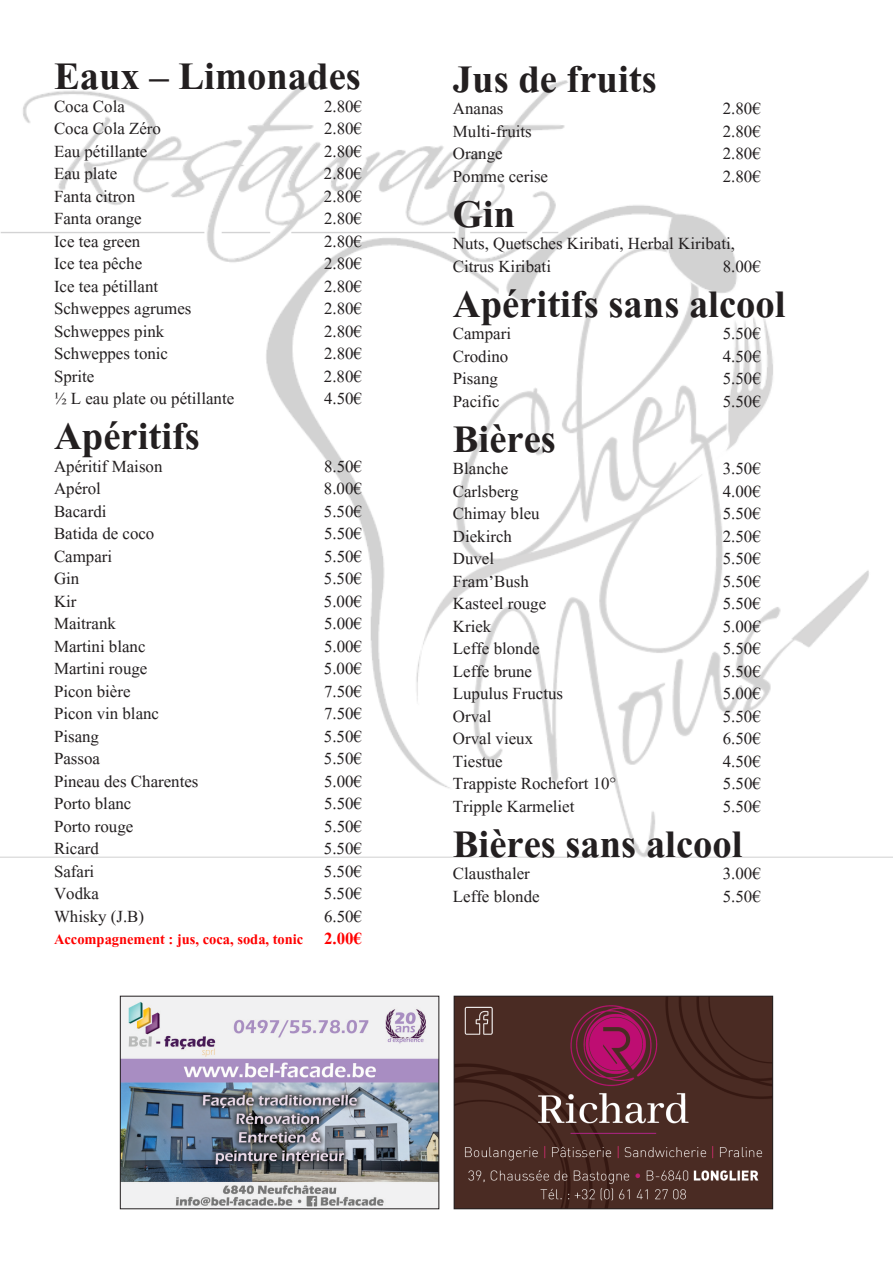
<style>
.page{position:relative;width:893px;height:1263px;background:#fff}
.page>*{position:absolute;margin:0;border:0;box-sizing:border-box;transform-origin:0 0}
.t1{font:700 48px "Aparajita";color:#231f20}
.t2{font:21px "Aparajita";color:#231f20}
.t3{font:700 18px "Aparajita";color:#f00}
.s1{font-size:21px}
</style>
<div class="page">
<img style="left:0;top:80px;width:893px;height:778px">
<img style="left:122px;top:998px;width:315px;height:209px">
<div style="left:120px;top:996px;width:319px;height:213px;border:1px solid #231f20"></div>
<img style="left:456px;top:998px;width:315px;height:209px">
<div style="left:454px;top:996px;width:319px;height:213px;border:1px solid #231f20"></div>
<p class="t1" style="left:54px;top:54px;width:308px">Eaux – Limonades</p>
<p class="t2" style="left:54px;top:96px;width:72px">Coca Cola</p>
<p class="t2" style="left:324px;top:96px;width:39px">2.80€</p>
<p class="t2" style="left:54px;top:118px;width:109px">Coca Cola Zéro</p>
<p class="t2" style="left:324px;top:118px;width:39px">2.80€</p>
<p class="t2" style="left:54px;top:141px;width:95px">Eau pétillante</p>
<p class="t2" style="left:324px;top:141px;width:39px">2.80€</p>
<p class="t2" style="left:54px;top:163px;width:65px">Eau plate</p>
<p class="t2" style="left:324px;top:163px;width:39px">2.80€</p>
<p class="t2" style="left:54px;top:186px;width:83px">Fanta citron</p>
<p class="t2" style="left:324px;top:186px;width:39px">2.80€</p>
<p class="t2" style="left:54px;top:208px;width:89px">Fanta orange</p>
<p class="t2" style="left:324px;top:208px;width:39px">2.80€</p>
<p class="t2" style="left:54px;top:231px;width:88px">Ice tea green</p>
<p class="t2" style="left:324px;top:231px;width:39px">2.80€</p>
<p class="t2" style="left:54px;top:253px;width:90px">Ice tea pêche</p>
<p class="t2" style="left:324px;top:253px;width:39px">2.80€</p>
<p class="t2" style="left:54px;top:276px;width:106px">Ice tea pétillant</p>
<p class="t2" style="left:324px;top:276px;width:39px">2.80€</p>
<p class="t2" style="left:54px;top:298px;width:139px">Schweppes agrumes</p>
<p class="t2" style="left:324px;top:298px;width:39px">2.80€</p>
<p class="t2" style="left:54px;top:321px;width:112px">Schweppes pink</p>
<p class="t2" style="left:324px;top:321px;width:39px">2.80€</p>
<p class="t2" style="left:54px;top:343px;width:116px">Schweppes tonic</p>
<p class="t2" style="left:324px;top:343px;width:39px">2.80€</p>
<p class="t2" style="left:54px;top:366px;width:42px">Sprite</p>
<p class="t2" style="left:324px;top:366px;width:39px">2.80€</p>
<p class="t2" style="left:54px;top:388px;width:182px">½ L eau plate ou pétillante</p>
<p class="t2" style="left:324px;top:388px;width:39px">4.50€</p>
<p class="t1" style="left:54px;top:414px;width:147px">Apéritifs</p>
<p class="t2" style="left:54px;top:456px;width:110px">Apéritif Maison</p>
<p class="t2" style="left:324px;top:456px;width:39px">8.50€</p>
<p class="t2" style="left:54px;top:478px;width:48px">Apérol</p>
<p class="t2" style="left:324px;top:478px;width:39px">8.00€</p>
<p class="t2" style="left:54px;top:501px;width:54px">Bacardi</p>
<p class="t2" style="left:324px;top:501px;width:39px">5.50€</p>
<p class="t2" style="left:54px;top:523px;width:102px">Batida de coco</p>
<p class="t2" style="left:324px;top:523px;width:39px">5.50€</p>
<p class="t2" style="left:54px;top:546px;width:60px">Campari</p>
<p class="t2" style="left:324px;top:546px;width:39px">5.50€</p>
<p class="t2" style="left:54px;top:568px;width:27px">Gin</p>
<p class="t2" style="left:324px;top:568px;width:39px">5.50€</p>
<p class="t2" style="left:54px;top:591px;width:24px">Kir</p>
<p class="t2" style="left:324px;top:591px;width:39px">5.00€</p>
<p class="t2" style="left:54px;top:613px;width:63px">Maitrank</p>
<p class="t2" style="left:324px;top:613px;width:39px">5.00€</p>
<p class="t2" style="left:54px;top:636px;width:93px">Martini blanc</p>
<p class="t2" style="left:324px;top:636px;width:39px">5.00€</p>
<p class="t2" style="left:54px;top:658px;width:95px">Martini rouge</p>
<p class="t2" style="left:324px;top:658px;width:39px">5.00€</p>
<p class="t2" style="left:54px;top:681px;width:78px">Picon bière</p>
<p class="t2" style="left:324px;top:681px;width:39px">7.50€</p>
<p class="t2" style="left:54px;top:703px;width:107px">Picon vin blanc</p>
<p class="t2" style="left:324px;top:703px;width:39px">7.50€</p>
<p class="t2" style="left:54px;top:726px;width:47px">Pisang</p>
<p class="t2" style="left:324px;top:726px;width:39px">5.50€</p>
<p class="t2" style="left:54px;top:748px;width:47px">Passoa</p>
<p class="t2" style="left:324px;top:748px;width:39px">5.50€</p>
<p class="t2" style="left:54px;top:771px;width:146px">Pineau des Charentes</p>
<p class="t2" style="left:324px;top:771px;width:39px">5.00€</p>
<p class="t2" style="left:54px;top:793px;width:79px">Porto blanc</p>
<p class="t2" style="left:324px;top:793px;width:39px">5.50€</p>
<p class="t2" style="left:54px;top:816px;width:81px">Porto rouge</p>
<p class="t2" style="left:324px;top:816px;width:39px">5.50€</p>
<p class="t2" style="left:54px;top:838px;width:47px">Ricard</p>
<p class="t2" style="left:324px;top:838px;width:39px">5.50€</p>
<p class="t2" style="left:54px;top:861px;width:42px">Safari</p>
<p class="t2" style="left:324px;top:861px;width:39px">5.50€</p>
<p class="t2" style="left:54px;top:883px;width:47px">Vodka</p>
<p class="t2" style="left:324px;top:883px;width:39px">5.50€</p>
<p class="t2" style="left:54px;top:906px;width:92px">Whisky (J.B)</p>
<p class="t2" style="left:324px;top:906px;width:39px">6.50€</p>
<p class="t3" style="left:54px;top:931px;width:309px">Accompagnement : jus, coca, soda, tonic <span class="s1">2.00€</span></p>
<p class="t1" style="left:453px;top:57px;width:205px">Jus de fruits</p>
<p class="t2" style="left:453px;top:98px;width:52px">Ananas</p>
<p class="t2" style="left:723px;top:98px;width:39px">2.80€</p>
<p class="t2" style="left:453px;top:121px;width:80px">Multi-fruits</p>
<p class="t2" style="left:723px;top:121px;width:39px">2.80€</p>
<p class="t2" style="left:453px;top:143px;width:51px">Orange</p>
<p class="t2" style="left:723px;top:143px;width:39px">2.80€</p>
<p class="t2" style="left:453px;top:166px;width:97px">Pomme cerise</p>
<p class="t2" style="left:723px;top:166px;width:39px">2.80€</p>
<p class="t1" style="left:453px;top:192px;width:64px">Gin</p>
<p class="t2" style="left:453px;top:233px;width:284px">Nuts, Quetsches Kiribati, Herbal Kiribati,</p>
<p class="t2" style="left:453px;top:256px;width:100px">Citrus Kiribati</p>
<p class="t2" style="left:723px;top:256px;width:39px">8.00€</p>
<p class="t1" style="left:453px;top:282px;width:334px">Apéritifs sans alcool</p>
<p class="t2" style="left:453px;top:323px;width:60px">Campari</p>
<p class="t2" style="left:723px;top:323px;width:39px">5.50€</p>
<p class="t2" style="left:453px;top:346px;width:57px">Crodino</p>
<p class="t2" style="left:723px;top:346px;width:39px">4.50€</p>
<p class="t2" style="left:453px;top:368px;width:47px">Pisang</p>
<p class="t2" style="left:723px;top:368px;width:39px">5.50€</p>
<p class="t2" style="left:453px;top:391px;width:48px">Pacific</p>
<p class="t2" style="left:723px;top:391px;width:39px">5.50€</p>
<p class="t1" style="left:453px;top:417px;width:104px">Bières</p>
<p class="t2" style="left:453px;top:458px;width:57px">Blanche</p>
<p class="t2" style="left:723px;top:458px;width:39px">3.50€</p>
<p class="t2" style="left:453px;top:481px;width:67px">Carlsberg</p>
<p class="t2" style="left:723px;top:481px;width:39px">4.00€</p>
<p class="t2" style="left:453px;top:503px;width:88px">Chimay bleu</p>
<p class="t2" style="left:723px;top:503px;width:39px">5.50€</p>
<p class="t2" style="left:453px;top:526px;width:61px">Diekirch</p>
<p class="t2" style="left:723px;top:526px;width:39px">2.50€</p>
<p class="t2" style="left:453px;top:548px;width:43px">Duvel</p>
<p class="t2" style="left:723px;top:548px;width:39px">5.50€</p>
<p class="t2" style="left:453px;top:571px;width:78px">Fram’Bush</p>
<p class="t2" style="left:723px;top:571px;width:39px">5.50€</p>
<p class="t2" style="left:453px;top:593px;width:95px">Kasteel rouge</p>
<p class="t2" style="left:723px;top:593px;width:39px">5.50€</p>
<p class="t2" style="left:453px;top:616px;width:40px">Kriek</p>
<p class="t2" style="left:723px;top:616px;width:39px">5.00€</p>
<p class="t2" style="left:453px;top:638px;width:88px">Leffe blonde</p>
<p class="t2" style="left:723px;top:638px;width:39px">5.50€</p>
<p class="t2" style="left:453px;top:661px;width:81px">Leffe brune</p>
<p class="t2" style="left:723px;top:661px;width:39px">5.50€</p>
<p class="t2" style="left:453px;top:683px;width:112px">Lupulus Fructus</p>
<p class="t2" style="left:723px;top:683px;width:39px">5.00€</p>
<p class="t2" style="left:453px;top:706px;width:40px">Orval</p>
<p class="t2" style="left:723px;top:706px;width:39px">5.50€</p>
<p class="t2" style="left:453px;top:728px;width:82px">Orval vieux</p>
<p class="t2" style="left:723px;top:728px;width:39px">6.50€</p>
<p class="t2" style="left:453px;top:751px;width:51px">Tiestue</p>
<p class="t2" style="left:723px;top:751px;width:39px">4.50€</p>
<p class="t2" style="left:453px;top:773px;width:165px">Trappiste Rochefort 10°</p>
<p class="t2" style="left:723px;top:773px;width:39px">5.50€</p>
<p class="t2" style="left:453px;top:796px;width:123px">Tripple Karmeliet</p>
<p class="t2" style="left:723px;top:796px;width:39px">5.50€</p>
<p class="t1" style="left:453px;top:822px;width:291px">Bières sans alcool</p>
<p class="t2" style="left:453px;top:863px;width:78px">Clausthaler</p>
<p class="t2" style="left:723px;top:863px;width:39px">3.00€</p>
<p class="t2" style="left:453px;top:886px;width:88px">Leffe blonde</p>
<p class="t2" style="left:723px;top:886px;width:39px">5.50€</p>
</div>
